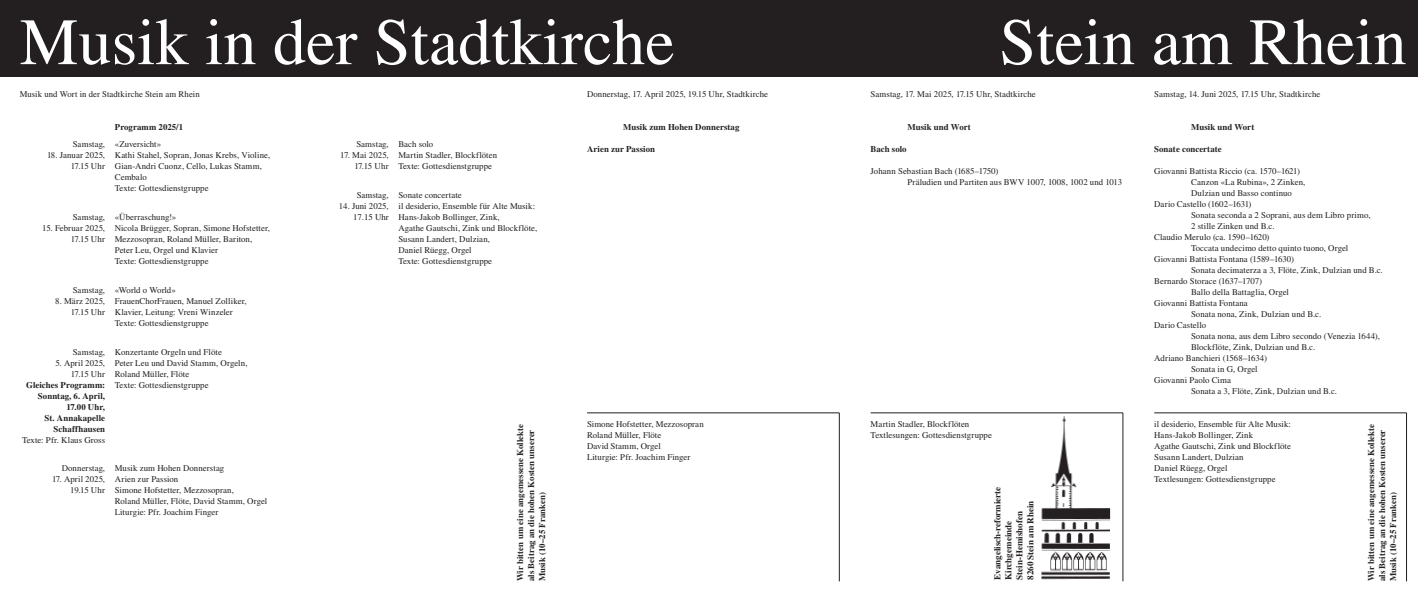
<style>
.page{position:relative;width:1418px;height:596px;background:#fff}
.page>*{position:absolute;margin:0;border:0;box-sizing:border-box;transform-origin:0 0}
.t1{font:66px "Times LT Std";color:#fff}
.t2{font:700 9px/11px "Times LT Std";color:#231f20}
.t3{font:8.8px/11px "Times LT Std";letter-spacing:.005em;color:#231f20}
.t4{font:700 8.8px/11px "Times LT Std";letter-spacing:.005em;color:#231f20}
</style>
<div class="page">
<div style="left:0;top:0;width:291px;height:77px;background:#231f20"></div>
<div style="left:274px;top:0;width:300px;height:77px;background:#231f20"></div>
<div style="left:557px;top:0;width:300px;height:77px;background:#231f20"></div>
<div style="left:841px;top:0;width:300px;height:77px;background:#231f20"></div>
<div style="left:1124px;top:0;width:293px;height:77px;background:#231f20"></div>
<hr style="left:870px;top:412px;width:253px;height:1px;background:#231f20">
<img style="left:1041px;top:416px;width:70px;height:164px">
<hr style="left:1154px;top:412px;width:252px;height:1px;background:#231f20">
<hr style="left:587px;top:412px;width:252px;height:1px;background:#231f20">
<hr style="left:839px;top:412px;width:1px;height:169px;background:#231f20">
<hr style="left:1122px;top:412px;width:1px;height:169px;background:#231f20">
<hr style="left:1406px;top:412px;width:1px;height:169px;background:#231f20">
<h1 class="t1" style="left:20px;top:5px;width:656px">Musik in der Stadtkirche</h1>
<h1 class="t1" style="left:999px;top:5px;width:409px">Stein am Rhein</h1>
<p class="t3" style="left:587px;top:88px;width:182px">Donnerstag, 17. April 2025, 19.15 Uhr, Stadtkirche</p>
<p class="t4" style="left:623px;top:121px;width:118px">Musik zum Hohen Donnerstag</p>
<p class="t4" style="left:587px;top:143px;width:69px">Arien zur Passion</p>
<p class="t3" style="left:870px;top:88px;width:166px">Samstag, 17. Mai 2025, 17.15 Uhr, Stadtkirche</p>
<p class="t4" style="left:907px;top:121px;width:65px">Musik und Wort</p>
<p class="t4" style="left:870px;top:143px;width:38px">Bach solo</p>
<p class="t3" style="left:907px;top:165px;width:216px;text-indent:-37px">Johann Sebastian Bach (1685–1750)<br>Präludien und Partiten aus BWV 1007, 1008, 1002 und 1013</p>
<p class="t3" style="left:20px;top:88px;width:181px">Musik und Wort in der Stadtkirche Stein am Rhein</p>
<p class="t4" style="left:115px;top:121px;width:70px">Programm 2025/1</p>
<p class="t3" style="left:1154px;top:88px;width:168px">Samstag, 14. Juni 2025, 17.15 Uhr, Stadtkirche</p>
<p class="t4" style="left:1191px;top:121px;width:65px">Musik und Wort</p>
<p class="t4" style="left:1154px;top:143px;width:69px">Sonate concertate</p>
<p class="t3" style="left:1154px;top:165px;width:147px">Giovanni Battista Riccio (ca. 1570–1621)</p>
<p class="t3" style="left:1191px;top:176px;width:116px">Canzon «La Rubina», 2 Zinken,</p>
<p class="t3" style="left:1191px;top:187px;width:102px">Dulzian und Basso continuo</p>
<p class="t3" style="left:1154px;top:198px;width:99px">Dario Castello (1602–1631)</p>
<p class="t3" style="left:1191px;top:209px;width:181px">Sonata seconda a 2 Soprani, aus dem Libro primo,</p>
<p class="t3" style="left:1191px;top:220px;width:85px">2 stille Zinken und B.c.</p>
<p class="t3" style="left:1154px;top:231px;width:117px">Claudio Merulo (ca. 1590–1620)</p>
<p class="t3" style="left:1191px;top:242px;width:159px">Toccata undecimo detto quinto tuono, Orgel</p>
<p class="t3" style="left:1154px;top:253px;width:141px">Giovanni Battista Fontana (1589–1630)</p>
<p class="t3" style="left:1191px;top:264px;width:193px">Sonata decimaterza a 3, Flöte, Zink, Dulzian und B.c.</p>
<p class="t3" style="left:1154px;top:275px;width:109px">Bernardo Storace (1637–1707)</p>
<p class="t3" style="left:1191px;top:286px;width:99px">Ballo della Battaglia, Orgel</p>
<p class="t3" style="left:1154px;top:297px;width:95px">Giovanni Battista Fontana</p>
<p class="t3" style="left:1191px;top:308px;width:132px">Sonata nona, Zink, Dulzian und B.c.</p>
<p class="t3" style="left:1154px;top:319px;width:53px">Dario Castello</p>
<p class="t3" style="left:1191px;top:330px;width:190px">Sonata nona, aus dem Libro secondo (Venezia 1644),</p>
<p class="t3" style="left:1191px;top:341px;width:126px">Blockflöte, Zink, Dulzian und B.c.</p>
<p class="t3" style="left:1154px;top:352px;width:114px">Adriano Banchieri (1568–1634)</p>
<p class="t3" style="left:1191px;top:363px;width:68px">Sonata in G, Orgel</p>
<p class="t3" style="left:1154px;top:374px;width:78px">Giovanni Paolo Cima</p>
<p class="t3" style="left:1191px;top:385px;width:147px">Sonata a 3, Flöte, Zink, Dulzian und B.c.</p>
<p class="t3" style="left:1154px;top:418px;width:138px">il desiderio, Ensemble für Alte Musik:<br>Hans-Jakob Bollinger, Zink<br>Agathe Gautschi, Zink und Blockflöte<br>Susann Landert, Dulzian<br>Daniel Rüegg, Orgel<br>Textlesungen: Gottesdienstgruppe</p>
<p class="t3" style="left:73px;top:139px;width:34px">Samstag,</p>
<p class="t3" style="left:47px;top:150px;width:60px;text-align:right">18. Januar 2025,<br>17.15 Uhr</p>
<p class="t3" style="left:115px;top:139px;width:157px">«Zuversicht»<br>Kathi Stahel, Sopran, Jonas Krebs, Violine,<br>Gian-Andri Cuonz, Cello, Lukas Stamm,<br>Cembalo<br>Texte: Gottesdienstgruppe</p>
<p class="t3" style="left:73px;top:211px;width:34px">Samstag,</p>
<p class="t3" style="left:42px;top:222px;width:64px;text-align:right">15. Februar 2025,<br>17.15 Uhr</p>
<p class="t3" style="left:356px;top:139px;width:34px">Samstag,</p>
<p class="t3" style="left:340px;top:150px;width:50px;text-align:right">17. Mai 2025,<br>17.15 Uhr</p>
<p class="t3" style="left:398px;top:139px;width:100px">Bach solo<br>Martin Stadler, Blockflöten<br>Texte: Gottesdienstgruppe</p>
<p class="t3" style="left:357px;top:189px;width:34px">Samstag,</p>
<p class="t3" style="left:339px;top:200px;width:51px;text-align:right">14. Juni 2025,<br>17.15 Uhr</p>
<p class="t3" style="left:398px;top:189px;width:140px">Sonate concertate<br>il desiderio, Ensemble für Alte Musik:<br>Hans-Jakob Bollinger, Zink,<br>Agathe Gautschi, Zink und Blockflöte,<br>Susann Landert, Dulzian,<br>Daniel Rüegg, Orgel<br>Texte: Gottesdienstgruppe</p>
<p class="t3" style="left:115px;top:211px;width:157px">«Überraschung!»<br>Nicola Brügger, Sopran, Simone Hofstetter,<br>Mezzosopran, Roland Müller, Bariton,<br>Peter Leu, Orgel und Klavier<br>Texte: Gottesdienstgruppe</p>
<p class="t3" style="left:73px;top:284px;width:34px">Samstag,</p>
<p class="t3" style="left:55px;top:295px;width:51px;text-align:right">8. März 2025,<br>17.15 Uhr</p>
<p class="t3" style="left:115px;top:284px;width:133px">«World o World»<br>FrauenChorFrauen, Manuel Zolliker,<br>Klavier, Leitung: Vreni Winzeler<br>Texte: Gottesdienstgruppe</p>
<p class="t3" style="left:73px;top:346px;width:34px">Samstag,</p>
<p class="t3" style="left:55px;top:357px;width:51px;text-align:right">5. April 2025,<br>17.15 Uhr</p>
<p class="t4" style="left:26px;top:378px;width:80px;text-align:right">Gleiches Programm:<br>Sonntag, 6. April,<br>17.00 Uhr,<br>St. Annakapelle<br>Schaffhausen</p>
<p class="t3" style="left:22px;top:434px;width:85px">Texte: Pfr. Klaus Gross</p>
<p class="t3" style="left:115px;top:346px;width:134px">Konzertante Orgeln und Flöte<br>Peter Leu und David Stamm, Orgeln,<br>Roland Müller, Flöte<br>Texte: Gottesdienstgruppe</p>
<p class="t3" style="left:587px;top:418px;width:118px">Simone Hofstetter, Mezzosopran<br>Roland Müller, Flöte<br>David Stamm, Orgel<br>Liturgie: Pfr. Joachim Finger</p>
<p class="t3" style="left:870px;top:418px;width:123px">Martin Stadler, Blockflöten<br>Textlesungen: Gottesdienstgruppe</p>
<p class="t4" style="left:514px;top:581px;width:159px;rotate:-90deg">Wir bitten um eine angemessene Kollekte als Beitrag an die hohen Kosten unserer<br>Musik (10–25 Franken)</p>
<p class="t4" style="left:1365px;top:581px;width:159px;rotate:-90deg">Wir bitten um eine angemessene Kollekte als Beitrag an die hohen Kosten unserer<br>Musik (10–25 Franken)</p>
<p class="t3" style="left:62px;top:462px;width:45px">Donnerstag,</p>
<p class="t3" style="left:52px;top:473px;width:55px;text-align:right">17. April 2025,<br>19.15 Uhr</p>
<p class="t3" style="left:115px;top:462px;width:154px">Musik zum Hohen Donnerstag<br>Arien zur Passion<br>Simone Hofstetter, Mezzosopran,<br>Roland Müller, Flöte, David Stamm, Orgel<br>Liturgie: Pfr. Joachim Finger</p>
<p class="t2" style="left:991px;top:579px;width:94px;rotate:-90deg">Evangelisch-reformierte<br>Kirchgemeinde<br>Stein-Hemishofen<br>8260 Stein am Rhein</p>
</div>
